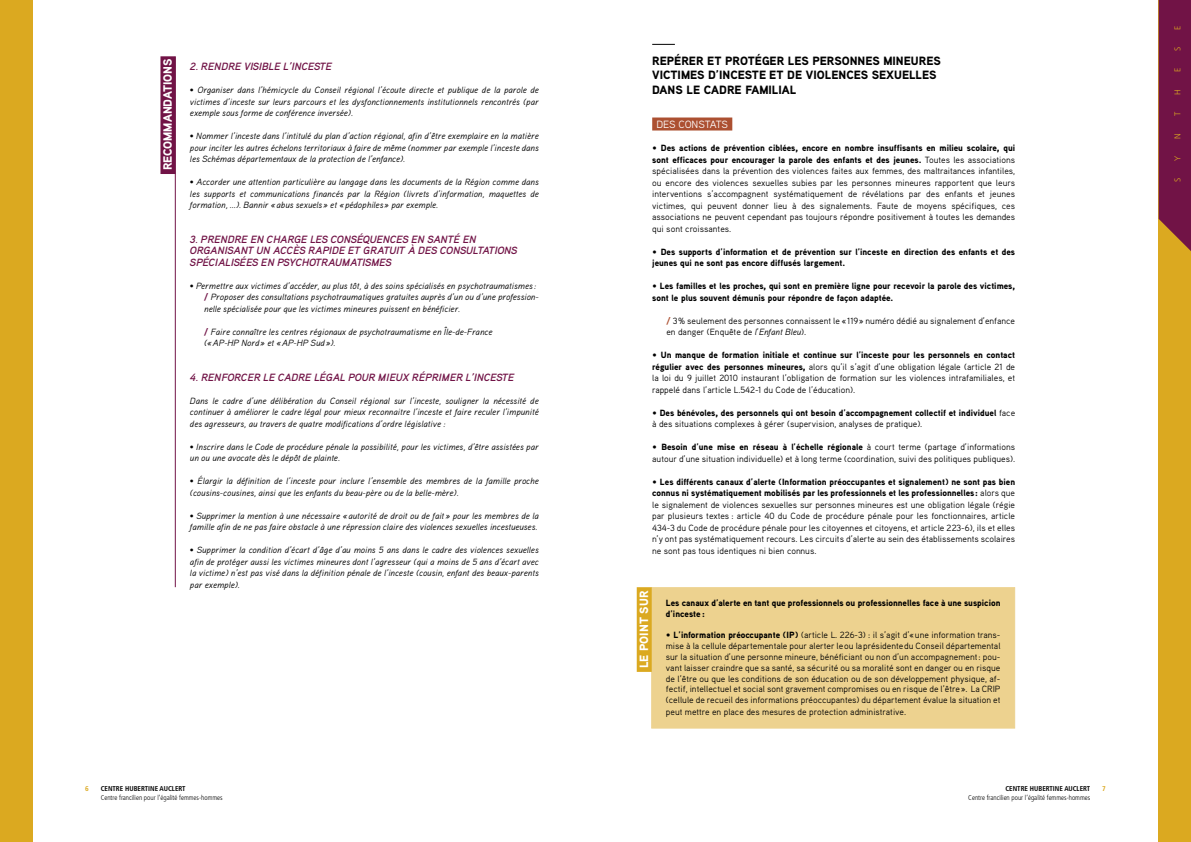
<style>
.page{position:relative;width:1191px;height:842px;background:#fff}
.page>*{position:absolute;margin:0;border:0;box-sizing:border-box;transform-origin:0 0}
.t1{font:900 12px/14.4px "Aaux Pro OT";color:#000}
.t2{font:900 12px "Aaux Pro OT";color:#fff}
.t3{font:italic 700 10.5px/11.5px "Aaux Pro OT";color:#711346}
.t4{font:10.5px "Aaux Pro OT";letter-spacing:-.02em;color:#fff}
.t5{font:9px/11.5px "Aaux Pro OT";color:#000;text-align:justify}
.t6{font:italic 9px/11.5px "Aaux Pro OT";color:#000;text-align:justify}
.t7{font:900 9px/11.5px "Aaux Pro OT";color:#000}
.t8{font:300 8.5px "Frutiger LT Std";color:#dba920}
.t9{font:300 condensed 7px "Frutiger LT Std";color:#000}
.t10{font:700 condensed 7px "Frutiger LT Std";color:#000}
.t11{font:700 condensed 7px "Frutiger LT Std";color:#dba920}
.s1{font-weight:900;font-style:normal;color:#711346}
.s2{font-weight:900}
.s3{font-weight:900;color:#ac5031}
.s4{font-style:italic}
.s5{font-weight:400}
</style>
<div class="page">
<div style="left:0;top:0;width:32px;height:842px;background:#dba920"></div>
<div style="left:1158px;top:0;width:33px;height:842px;background:#dba920"></div>
<svg style="left:652px;top:44px;width:23px;height:1px"></svg>
<div style="left:652px;top:118px;width:80px;height:13px;background:#ac5031"></div>
<div style="left:651px;top:587px;width:364px;height:142px;background:#edd28f;border:1px solid #edd28f"></div>
<div style="left:637px;top:587px;width:15px;height:85px;background:#dba920"></div>
<svg style="left:1158px;top:0;width:33px;height:251px;background:#791f42"></svg>
<div style="left:160px;top:56px;width:15px;height:118px;background:#711346"></div>
<hr style="left:175px;top:57px;width:1px;height:530px;background:#711346">
<h1 class="t2" style="left:160px;top:170px;width:114px;rotate:-90deg">RECOMMANDATIONS</h1>
<p class="t3" style="left:190px;top:61px;width:143px">2. RENDRE VISIBLE L’INCESTE</p>
<p class="t6" style="left:190px;top:84px;width:350px">• Organiser dans l’hémicycle du Conseil régional l’écoute directe et publique de la parole de victimes d’inceste sur leurs parcours et les dysfonctionnements institutionnels rencontrés (par exemple sous forme de conférence inversée).</p>
<p class="t6" style="left:190px;top:130px;width:350px">• Nommer l’inceste dans l’intitulé du plan d’action régional, afin d’être exemplaire en la matière pour inciter les autres échelons territoriaux à faire de même (nommer par exemple l’inceste dans les Schémas départementaux de la protection de l’enfance).</p>
<p class="t6" style="left:190px;top:176px;width:350px">• Accorder une attention particulière au langage dans les documents de la Région comme dans les supports et communications financés par la Région (livrets d’information, maquettes de formation, …). Bannir « abus sexuels » et « pédophiles » par exemple.</p>
<p class="t3" style="left:190px;top:233px;width:329px">3. PRENDRE EN CHARGE LES CONSÉQUENCES EN SANTÉ EN<br>ORGANISANT UN ACCÈS RAPIDE ET GRATUIT À DES CONSULTATIONS<br>SPÉCIALISÉES EN PSYCHOTRAUMATISMES</p>
<p class="t6" style="left:204px;top:280px;width:336px;text-align:left;text-indent:-14px">• Permettre aux victimes d’accéder, au plus tôt, à des soins spécialisés en psychotraumatismes: <span class="s1">/</span> Proposer des consultations psychotraumatiques gratuites auprès d’un ou d’une profession&shy;nelle spécialisée pour que les victimes mineures puissent en bénéficier.</p>
<p class="t6" style="left:204px;top:326px;width:290px"><span class="s1">/</span> Faire connaître les centres régionaux de psychotraumatisme en Île-de-France (« AP-HP Nord » et « AP-HP Sud »).</p>
<p class="t3" style="left:190px;top:371px;width:326px">4. RENFORCER LE CADRE LÉGAL POUR MIEUX RÉPRIMER L’INCESTE</p>
<p class="t6" style="left:190px;top:395px;width:350px">Dans le cadre d’une délibération du Conseil régional sur l’inceste, souligner la nécessité de continuer à améliorer le cadre légal pour mieux reconnaitre l’inceste et faire reculer l’impunité des agresseurs, au travers de quatre modifications d’ordre législative :</p>
<p class="t6" style="left:190px;top:441px;width:350px">• Inscrire dans le Code de procédure pénale la possibilité, pour les victimes, d’être assistées par un ou une avocate dès le dépôt de plainte.</p>
<p class="t6" style="left:190px;top:475px;width:350px">• Élargir la définition de l’inceste pour inclure l’ensemble des membres de la famille proche (cousins-cousines, ainsi que les enfants du beau-père ou de la belle-mère).</p>
<p class="t6" style="left:190px;top:510px;width:350px">• Supprimer la mention à une nécessaire « autorité de droit ou de fait » pour les membres de la famille afin de ne pas faire obstacle à une répression claire des violences sexuelles incestueuses.</p>
<p class="t6" style="left:190px;top:544px;width:350px">• Supprimer la condition d’écart d’âge d’au moins 5 ans dans le cadre des violences sexuelles afin de protéger aussi les victimes mineures dont l’agresseur (qui a moins de 5 ans d’écart avec la victime) n’est pas visé dans la définition pénale de l’inceste (cousin, enfant des beaux-parents par exemple).</p>
<h1 class="t1" style="left:652px;top:53px;width:290px">REPÉRER ET PROTÉGER LES PERSONNES MINEURES<br>VICTIMES D’INCESTE ET DE VIOLENCES SEXUELLES<br>DANS LE CADRE FAMILIAL</h1>
<p class="t4" style="left:656px;top:118px;width:73px">DES CONSTATS</p>
<p class="t5" style="left:652px;top:142px;width:364px"><span class="s2">• Des actions de prévention ciblées, encore en nombre insuffisants en milieu scolaire, qui sont efficaces pour encourager la parole des enfants et des jeunes.</span> Toutes les associations spécialisées dans la prévention des violences faites aux femmes, des maltraitances infantiles, ou encore des violences sexuelles subies par les personnes mineures rapportent que leurs interventions s’accompagnent systématiquement de révélations par des enfants et jeunes victimes, qui peuvent donner lieu à des signalements. Faute de moyens spécifiques, ces associations ne peuvent cependant pas toujours répondre positivement à toutes les demandes qui sont croissantes.</p>
<p class="t7" style="left:652px;top:245px;width:364px">• Des supports d’information et de prévention sur l’inceste en direction des enfants et des jeunes qui ne sont pas encore diffusés largement.</p>
<p class="t7" style="left:652px;top:280px;width:364px">• Les familles et les proches, qui sont en première ligne pour recevoir la parole des victimes, sont le plus souvent démunis pour répondre de façon adaptée.</p>
<p class="t5" style="left:666px;top:314px;width:350px"><span class="s3">/</span> 3 % seulement des personnes connaissent le « 119 » numéro dédié au signalement d’enfance en danger (Enquête de <span class="s4">l</span>’<span class="s4">Enfant Bleu</span>).</p>
<p class="t5" style="left:652px;top:349px;width:364px"><span class="s2">• Un manque de formation initiale et continue sur l’inceste pour les personnels en contact régulier avec des personnes mineures,</span> alors qu’il s’agit d’une obligation légale (article 21 de la loi du 9 juillet 2010 instaurant l’obligation de formation sur les violences intrafamiliales, et rappelé dans l’article L.542-1 du Code de l’éducation).</p>
<p class="t7" style="left:652px;top:406px;width:364px">• Des bénévoles, des personnels qui ont besoin d’accompagnement collectif et individuel <span class="s5">face à des situations complexes à gérer (supervision, analyses de pratique).</span></p>
<p class="t5" style="left:652px;top:441px;width:364px"><span class="s2">• Besoin d’une mise en réseau à l’échelle régionale</span> à court terme (partage d’informations autour d’une situation individuelle) et à long terme (coordination, suivi des politiques publiques).</p>
<p class="t5" style="left:652px;top:475px;width:364px"><span class="s2">• Les différents canaux d’alerte (Information préoccupantes et signalement) ne sont pas bien connus ni systématiquement mobilisés par les professionnels et les professionnelles :</span> alors que le signalement de violences sexuelles sur personnes mineures est une obligation légale (régie par plusieurs textes : article 40 du Code de procédure pénale pour les fonctionnaires, article 434-3 du Code de procédure pénale pour les citoyennes et citoyens, et article 223-6), ils et elles n’y ont pas systématiquement recours. Les circuits d’alerte au sein des établissements scolaires ne sont pas tous identiques ni bien connus.</p>
<h1 class="t2" style="left:636px;top:668px;width:79px;rotate:-90deg">LE POINT SUR</h1>
<p class="t7" style="left:666px;top:597px;width:336px;line-height:10.8px">Les canaux d’alerte en tant que professionnels ou professionnelles face à une suspicion d’inceste :</p>
<p class="t5" style="left:666px;top:629px;width:336px;line-height:10.9px"><span class="s2">• L’information préoccupante (IP)</span> (article L. 226-3) : il s’agit d’«une information trans&shy;mise à la cellule départementale pour alerter le ou la présidente du Conseil départemental sur la situation d’une personne mineure, bénéficiant ou non d’un accompagnement : pou&shy;vant laisser craindre que sa santé, sa sécurité ou sa moralité sont en danger ou en risque de l’être ou que les conditions de son éducation ou de son développement physique, af&shy;fectif, intellectuel et social sont gravement compromises ou en risque de l’être». La CRIP (cellule de recueil des informations préoccupantes) du département évalue la situation et peut mettre en place des mesures de protection administrative.</p>
<p class="t11" style="left:85px;top:785px;width:5px">6</p>
<p class="t11" style="left:1102px;top:785px;width:5px">7</p>
<p class="t10" style="left:101px;top:785px;width:86px">CENTRE HUBERTINE AUCLERT</p>
<p class="t9" style="left:101px;top:793px;width:124px">Centre francilien pour l’égalité femmes-hommes</p>
<p class="t10" style="left:1005px;top:785px;width:86px">CENTRE HUBERTINE AUCLERT</p>
<p class="t9" style="left:968px;top:793px;width:124px">Centre francilien pour l’égalité femmes-hommes</p>
<p class="t8" style="left:1172px;top:30px;width:6px;rotate:-90deg">E</p>
<p class="t8" style="left:1172px;top:51px;width:6px;rotate:-90deg">S</p>
<p class="t8" style="left:1172px;top:72px;width:6px;rotate:-90deg">E</p>
<p class="t8" style="left:1172px;top:95px;width:7px;rotate:-90deg">H</p>
<p class="t8" style="left:1172px;top:116px;width:6px;rotate:-90deg">T</p>
<p class="t8" style="left:1172px;top:139px;width:7px;rotate:-90deg">N</p>
<p class="t8" style="left:1172px;top:161px;width:7px;rotate:-90deg">Y</p>
<p class="t8" style="left:1172px;top:182px;width:6px;rotate:-90deg">S</p>
</div>
